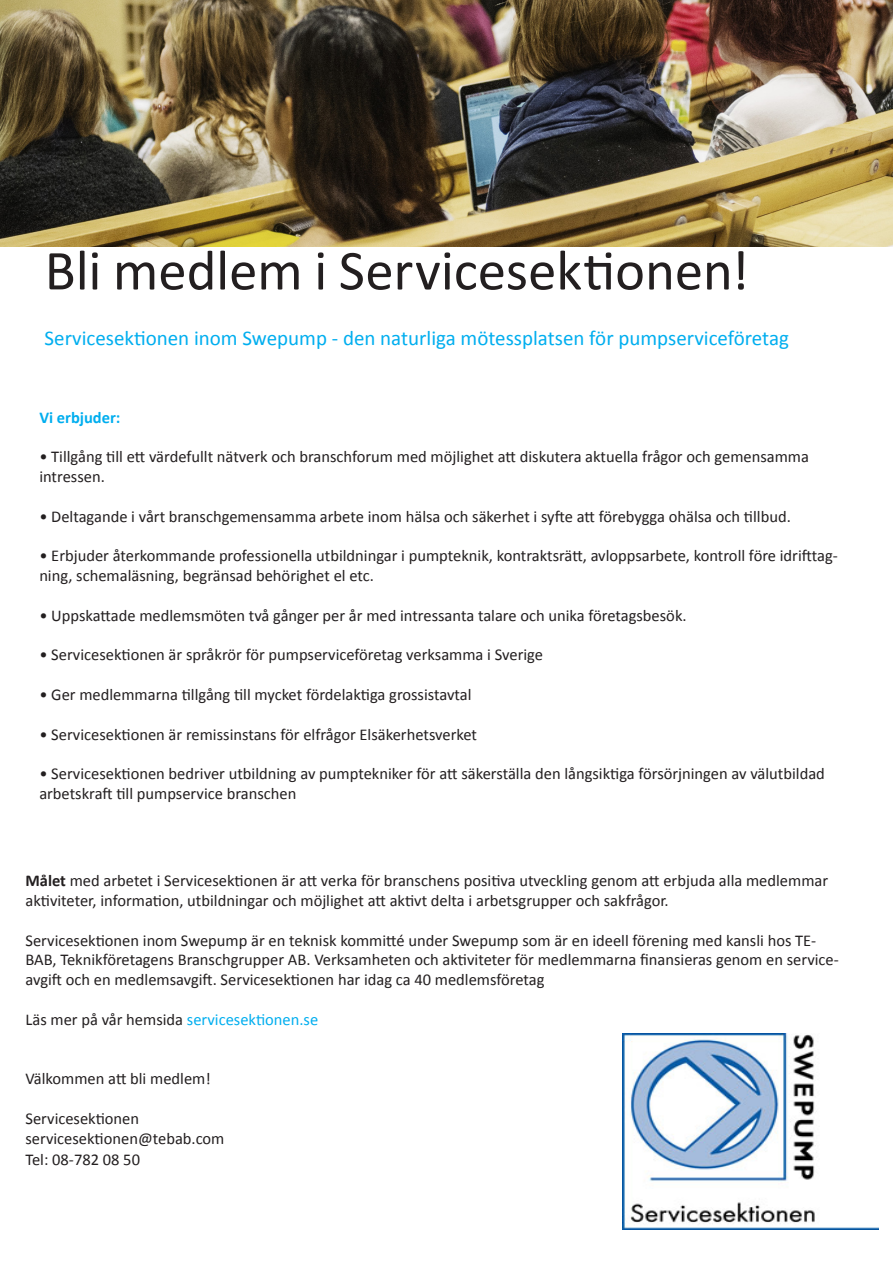
<style>
.page{position:relative;width:893px;height:1263px;background:#fff}
.page>*{position:absolute;margin:0;border:0;box-sizing:border-box;transform-origin:0 0}
.t1{font:57px "Calibri";color:#231f20}
.t2{font:21px "Calibri";color:#00aeef}
.t3{font:16.5px/19.8px "Calibri";color:#231f20}
.t4{font:16.5px "Calibri";color:#00aeef}
.t5{font:700 16.5px "Calibri";color:#00aeef}
.s1{font-weight:700}
.s2{color:#231f20}
</style>
<div class="page">
<img style="left:622px;top:1033px;width:256px;height:196px">
<img style="left:0;top:0;width:893px;height:247px">
<p class="t1" style="left:45px;top:231px;width:706px">Bli medlem i Servicesektionen!</p>
<p class="t2" style="left:45px;top:323px;width:746px">Servicesektionen inom Swepump - den naturliga mötessplatsen för pumpserviceföretag</p>
<p class="t5" style="left:39px;top:406px;width:83px">Vi erbjuder:</p>
<p class="t3" style="left:39px;top:447px;width:771px">• Tillgång till ett värdefullt nätverk och branschforum med möjlighet att diskutera aktuella frågor och gemensamma</p>
<p class="t3" style="left:39px;top:466px;width:67px">intressen.</p>
<p class="t3" style="left:39px;top:506px;width:753px">• Deltagande i vårt branschgemensamma arbete inom hälsa och säkerhet i syfte att förebygga ohälsa och tillbud.</p>
<p class="t3" style="left:39px;top:546px;width:800px">• Erbjuder återkommande professionella utbildningar i pumpteknik, kontraktsrätt, avloppsarbete, kontroll före idrifttag&shy;ning, schemaläsning, begränsad behörighet el etc.</p>
<p class="t3" style="left:39px;top:605px;width:649px">• Uppskattade medlemsmöten två gånger per år med intressanta talare och unika företagsbesök.</p>
<p class="t3" style="left:39px;top:645px;width:505px">• Servicesektionen är språkrör för pumpserviceföretag verksamma i Sverige</p>
<p class="t3" style="left:39px;top:684px;width:434px">• Ger medlemmarna tillgång till mycket fördelaktiga grossistavtal</p>
<p class="t3" style="left:39px;top:724px;width:439px">• Servicesektionen är remissinstans för elfrågor Elsäkerhetsverket</p>
<p class="t3" style="left:39px;top:763px;width:787px">• Servicesektionen bedriver utbildning av pumptekniker för att säkerställa den långsiktiga försörjningen av välutbildad arbetskraft till pumpservice branschen</p>
<p class="t3" style="left:26px;top:870px;width:804px"><span class="s1">Målet</span> med arbetet i Servicesektionen är att verka för branschens positiva utveckling genom att erbjuda alla medlemmar aktiviteter, information, utbildningar och möjlighet att aktivt delta i arbetsgrupper och sakfrågor.</p>
<p class="t3" style="left:26px;top:930px;width:815px">Servicesektionen inom Swepump är en teknisk kommitté under Swepump som är en ideell förening med kansli hos TE-<br>BAB, Teknikföretagens Branschgrupper AB. Verksamheten och aktiviteter för medlemmarna finansieras genom en service&shy;avgift och en medlemsavgift. Servicesektionen har idag ca 40 medlemsföretag</p>
<p class="t4" style="left:26px;top:1008px;width:294px"><span class="s2">Läs mer på vår hemsida</span> servicesektionen.se</p>
<p class="t3" style="left:26px;top:1068px;width:187px">Välkommen att bli medlem!</p>
<p class="t3" style="left:26px;top:1108px;width:115px">Servicesektionen</p>
<p class="t3" style="left:26px;top:1128px;width:200px">servicesektionen@tebab.com</p>
<p class="t3" style="left:26px;top:1149px;width:116px">Tel: 08-782 08 50</p>
</div>
